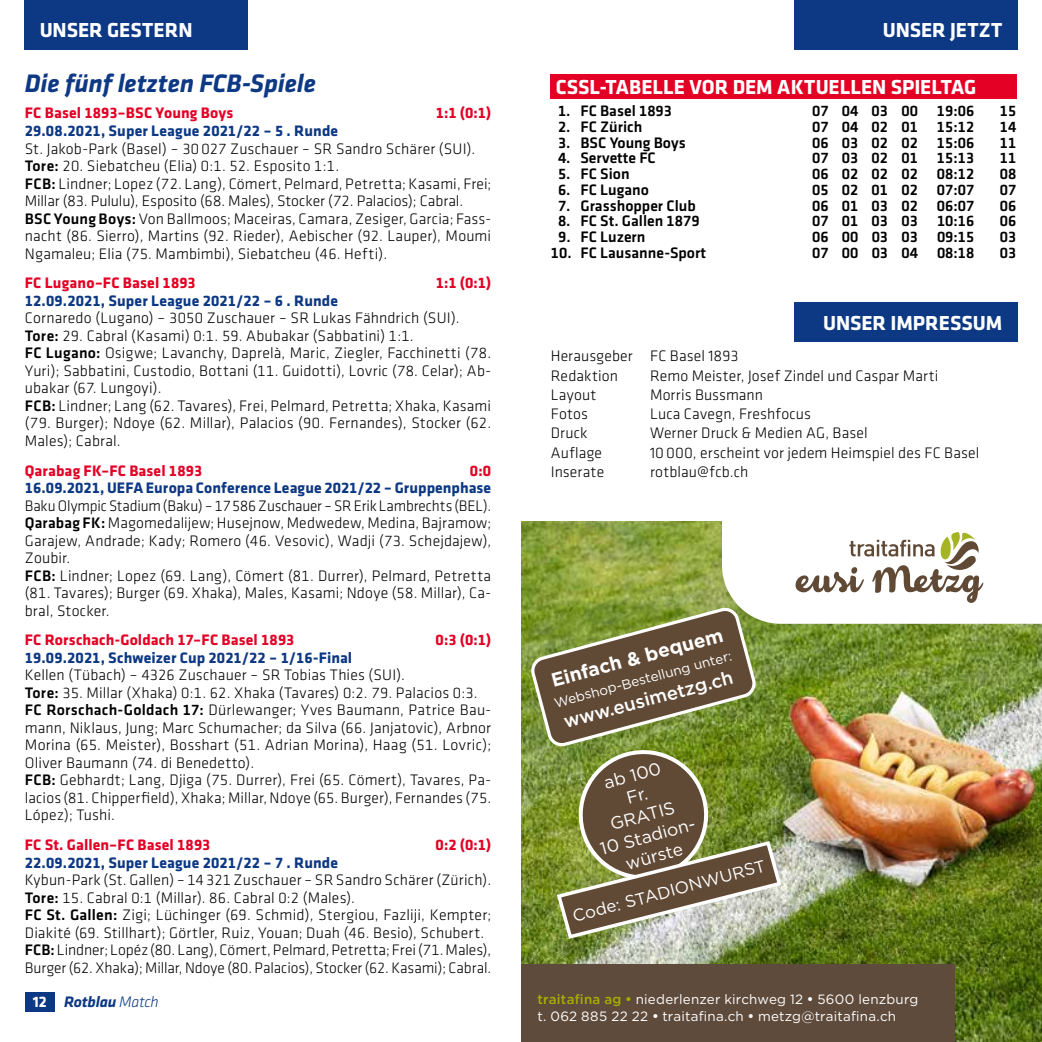
<style>
.page{position:relative;width:1042px;height:1042px;background:#fff}
.page>*{position:absolute;margin:0;border:0;box-sizing:border-box;transform-origin:0 0}
.t1{font:italic 700 26.25px "Klavika";letter-spacing:-.005em;color:#0d3884}
.t2{font:700 21px "Klavika";letter-spacing:-.005em;color:#fff}
.t3{font:700 19.25px "Gotham";color:#fff}
.t4{font:500 18.72px "Gotham";color:#fff}
.t5{font:17.5px/21px "Gotham";color:#fff;text-align:center}
.t6{font:16.97px "Gotham";color:#fff}
.t7{font:300 15.75px/17.5px "Klavika";letter-spacing:.01em;color:#000}
.t8{font:500 15.75px "Klavika";color:#000}
.t9{font:700 15.75px "Klavika";letter-spacing:.005em;color:#0d3884}
.t10{font:700 15.75px "Klavika";letter-spacing:.01em;color:#e40024}
.t11{font:italic 700 15.75px "Klavika";letter-spacing:-.015em;color:#0d3884}
.t12{font:13.47px/16.1px "Gotham";letter-spacing:.015em;color:#fff}
.s1{font-weight:500}
.s2{font-style:normal;color:#fff}
.s3{font-weight:300}
.s4{font-weight:500;color:#a8ad00}
.s5{color:#a8ad00}
</style>
<div class="page">
<div style="left:25px;top:0;width:223px;height:50px;background:#0d3884"></div>
<div style="left:25px;top:992px;width:30px;height:20px;background:#0d3884"></div>
<div style="left:794px;top:0;width:223px;height:50px;background:#0d3884"></div>
<div style="left:551px;top:74px;width:466px;height:25px;background:#e40024"></div>
<img style="left:521px;top:521px;width:521px;height:521px">
<img style="left:531px;top:521px;width:511px;height:420px">
<div style="left:521px;top:964px;width:433px;height:78px;background:#5f4b3c"></div>
<div style="left:794px;top:302px;width:223px;height:40px;background:#0d3884"></div>
<h2 class="t2" style="left:40px;top:15px;width:154px">UNSER GESTERN</h2>
<h1 class="t1" style="left:25px;top:64px;width:293px">Die fünf letzten FCB-Spiele</h1>
<p class="t10" style="left:25px;top:102px;width:210px">FC Basel 1893–BSC Young Boys</p>
<p class="t10" style="left:436px;top:102px;width:57px">1:1 (0:1)</p>
<p class="t9" style="left:25px;top:119px;width:315px">29.08.2021, Super League 2021/22 – 5 . Runde</p>
<p class="t7" style="left:25px;top:139px;width:468px">St. Jakob-Park (Basel) – 30 027 Zuschauer – SR Sandro Schärer (SUI).<br><span class="s1">Tore:</span> 20. Siebatcheu (Elia) 0:1. 52. Esposito 1:1.<br><span class="s1">FCB:</span> Lindner; Lopez (72. Lang), Cömert, Pelmard, Petretta; Kasami, Frei; Millar (83. Pululu), Esposito (68. Males), Stocker (72. Palacios); Cabral.<br><span class="s1">BSC Young Boys:</span> Von Ballmoos; Maceiras, Camara, Zesiger, Garcia; Fass&shy;nacht (86. Sierro), Martins (92. Rieder), Aebischer (92. Lauper), Moumi Ngamaleu; Elia (75. Mambimbi), Siebatcheu (46. Hefti).</p>
<p class="t10" style="left:25px;top:272px;width:173px">FC Lugano–FC Basel 1893</p>
<p class="t10" style="left:436px;top:272px;width:57px">1:1 (0:1)</p>
<p class="t9" style="left:25px;top:289px;width:315px">12.09.2021, Super League 2021/22 – 6 . Runde</p>
<p class="t7" style="left:25px;top:309px;width:468px">Cornaredo (Lugano) – 3050 Zuschauer – SR Lukas Fähndrich (SUI).<br><span class="s1">Tore:</span> 29. Cabral (Kasami) 0:1. 59. Abubakar (Sabbatini) 1:1.<br><span class="s1">FC Lugano:</span> Osigwe; Lavanchy, Daprelà, Maric, Ziegler, Facchinetti (78.<br>Yuri); Sabbatini, Custodio, Bottani (11. Guidotti), Lovric (78. Celar); Ab&shy;ubakar (67. Lungoyi).<br><span class="s1">FCB:</span> Lindner; Lang (62. Tavares), Frei, Pelmard, Petretta; Xhaka, Kasami (79. Burger); Ndoye (62. Millar), Palacios (90. Fernandes), Stocker (62.<br>Males); Cabral.</p>
<p class="t10" style="left:25px;top:459px;width:179px">Qarabag FK–FC Basel 1893</p>
<p class="t10" style="left:470px;top:459px;width:23px">0:0</p>
<p class="t9" style="left:25px;top:476px;width:468px">16.09.2021, UEFA Europa Conference League 2021/22 – Gruppenphase</p>
<p class="t7" style="left:25px;top:496px;width:468px">Baku Olympic Stadium (Baku) – 17586 Zuschauer – SR Erik Lambrechts (BEL).<br><span class="s1">Qarabag FK:</span> Magomedalijew; Husejnow, Medwedew, Medina, Bajramow; Garajew, Andrade; Kady; Romero (46. Vesovic), Wadji (73. Schejdajew), Zoubir.<br><span class="s1">FCB:</span> Lindner; Lopez (69. Lang), Cömert (81. Durrer), Pelmard, Petretta (81. Tavares); Burger (69. Xhaka), Males, Kasami; Ndoye (58. Millar), Ca&shy;bral, Stocker.</p>
<p class="t10" style="left:25px;top:629px;width:271px">FC Rorschach-Goldach 17–FC Basel 1893</p>
<p class="t10" style="left:435px;top:629px;width:57px">0:3 (0:1)</p>
<p class="t9" style="left:25px;top:646px;width:329px">19.09.2021, Schweizer Cup 2021/22 – 1/16-Final</p>
<p class="t7" style="left:25px;top:666px;width:468px">Kellen (Tübach) – 4326 Zuschauer – SR Tobias Thies (SUI).<br><span class="s1">Tore:</span> 35. Millar (Xhaka) 0:1. 62. Xhaka (Tavares) 0:2. 79. Palacios 0:3.<br><span class="s1">FC Rorschach-Goldach 17:</span> Dürlewanger; Yves Baumann, Patrice Bau&shy;mann, Niklaus, Jung; Marc Schumacher; da Silva (66. Janjatovic), Arbnor Morina (65. Meister), Bosshart (51. Adrian Morina), Haag (51. Lovric); Oliver Baumann (74. di Benedetto).<br><span class="s1">FCB:</span> Gebhardt; Lang, Djiga (75. Durrer), Frei (65. Cömert), Tavares, Pa&shy;lacios (81. Chipperfield), Xhaka; Millar, Ndoye (65. Burger), Fernandes (75.<br>López); Tushi.</p>
<p class="t10" style="left:25px;top:833px;width:187px">FC St. Gallen–FC Basel 1893</p>
<p class="t10" style="left:435px;top:833px;width:57px">0:2 (0:1)</p>
<p class="t9" style="left:25px;top:851px;width:315px">22.09.2021, Super League 2021/22 – 7 . Runde</p>
<p class="t7" style="left:25px;top:871px;width:468px">Kybun-Park (St. Gallen) – 14 321 Zuschauer – SR Sandro Schärer (Zürich).<br><span class="s1">Tore:</span> 15. Cabral 0:1 (Millar). 86. Cabral 0:2 (Males).<br><span class="s1">FC St. Gallen:</span> Zigi; Lüchinger (69. Schmid), Stergiou, Fazliji, Kempter; Diakité (69. Stillhart); Görtler, Ruiz, Youan; Duah (46. Besio), Schubert.<br><span class="s1">FCB:</span> Lindner; Lopéz (80. Lang), Cömert, Pelmard, Petretta; Frei (71. Males), Burger (62. Xhaka); Millar, Ndoye (80. Palacios), Stocker (62. Kasami); Cabral.</p>
<p class="t11" style="left:33px;top:990px;width:127px"><span class="s2">12</span> Rotblau <span class="s3">Match</span></p>
<h2 class="t2" style="left:883px;top:15px;width:121px">UNSER JETZT</h2>
<h2 class="t2" style="left:556px;top:72px;width:422px">CSSL-TABELLE VOR DEM AKTUELLEN SPIELTAG</h2>
<p class="t8" style="left:558px;top:100px;width:116px">1. FC Basel 1893</p>
<p class="t8" style="left:812px;top:100px;width:164px">07 04 03 00 19:06</p>
<p class="t8" style="left:1000px;top:100px;width:18px">15</p>
<p class="t8" style="left:558px;top:116px;width:86px">2. FC Zürich</p>
<p class="t8" style="left:812px;top:116px;width:164px">07 04 02 01 15:12</p>
<p class="t8" style="left:1000px;top:116px;width:18px">14</p>
<p class="t8" style="left:558px;top:132px;width:129px">3. BSC Young Boys</p>
<p class="t8" style="left:812px;top:132px;width:164px">06 03 02 02 15:06</p>
<p class="t8" style="left:1000px;top:132px;width:18px">11</p>
<p class="t8" style="left:558px;top:147px;width:99px">4. Servette FC</p>
<p class="t8" style="left:812px;top:147px;width:164px">07 03 02 01 15:13</p>
<p class="t8" style="left:1000px;top:147px;width:18px">11</p>
<p class="t8" style="left:558px;top:163px;width:73px">5. FC Sion</p>
<p class="t8" style="left:812px;top:163px;width:164px">06 02 02 02 08:12</p>
<p class="t8" style="left:1000px;top:163px;width:18px">08</p>
<p class="t8" style="left:558px;top:179px;width:92px">6. FC Lugano</p>
<p class="t8" style="left:812px;top:179px;width:164px">05 02 01 02 07:07</p>
<p class="t8" style="left:1000px;top:179px;width:18px">07</p>
<p class="t8" style="left:558px;top:195px;width:139px">7. Grasshopper Club</p>
<p class="t8" style="left:812px;top:195px;width:164px">06 01 03 02 06:07</p>
<p class="t8" style="left:1000px;top:195px;width:18px">06</p>
<p class="t8" style="left:558px;top:210px;width:143px">8. FC St. Gallen 1879</p>
<p class="t8" style="left:812px;top:210px;width:164px">07 01 03 03 10:16</p>
<p class="t8" style="left:1000px;top:210px;width:18px">06</p>
<p class="t8" style="left:558px;top:226px;width:89px">9. FC Luzern</p>
<p class="t8" style="left:812px;top:226px;width:164px">06 00 03 03 09:15</p>
<p class="t8" style="left:1000px;top:226px;width:18px">03</p>
<p class="t8" style="left:551px;top:242px;width:157px">10. FC Lausanne-Sport</p>
<p class="t8" style="left:812px;top:242px;width:164px">07 00 03 04 08:18</p>
<p class="t8" style="left:1000px;top:242px;width:18px">03</p>
<h2 class="t2" style="left:823px;top:308px;width:181px">UNSER IMPRESSUM</h2>
<p class="t7" style="left:551px;top:346px;width:189px;line-height:19.2px">Herausgeber FC Basel 1893<br>Redaktion</p>
<p class="t7" style="left:650px;top:366px;width:290px">Remo Meister, Josef Zindel und Caspar Marti</p>
<p class="t7" style="left:551px;top:386px;width:47px">Layout</p>
<p class="t7" style="left:650px;top:386px;width:115px">Morris Bussmann</p>
<p class="t7" style="left:551px;top:405px;width:39px">Fotos</p>
<p class="t7" style="left:650px;top:405px;width:162px">Luca Cavegn, Freshfocus</p>
<p class="t7" style="left:551px;top:424px;width:38px">Druck</p>
<p class="t7" style="left:650px;top:424px;width:219px">Werner Druck &amp; Medien AG, Basel</p>
<p class="t7" style="left:551px;top:443px;width:53px">Auflage</p>
<p class="t7" style="left:650px;top:443px;width:331px">10000, erscheint vor jedem Heimspiel des FC Basel</p>
<p class="t7" style="left:551px;top:463px;width:55px">Inserate</p>
<p class="t7" style="left:650px;top:463px;width:100px">rotblau@fcb.ch</p>
<p class="t3" style="left:548px;top:668px;width:178px;rotate:-15deg">Einfach &amp; bequem</p>
<p class="t12" style="left:552px;top:695px;width:185px;rotate:-15deg">Webshop-Bestellung unter:</p>
<p class="t4" style="left:561px;top:710px;width:176px;rotate:-15deg">www.eusimetzg.ch</p>
<p class="t5" style="left:581px;top:777px;width:101px;rotate:-15deg">ab 100<br>Fr.<br>GRATIS<br>10 Stadion&shy;würste</p>
<p class="t6" style="left:570px;top:906px;width:200px;rotate:-15deg">Code: STADIONWURST</p>
<p class="t12" style="left:537px;top:991px;width:382px"><span class="s4">traitafina ag</span> <span class="s5">•</span> niederlenzer kirchweg 12 • 5600 lenzburg t. 062 885 22 22 • traitafina.ch • metzg@traitafina.ch</p>
</div>
